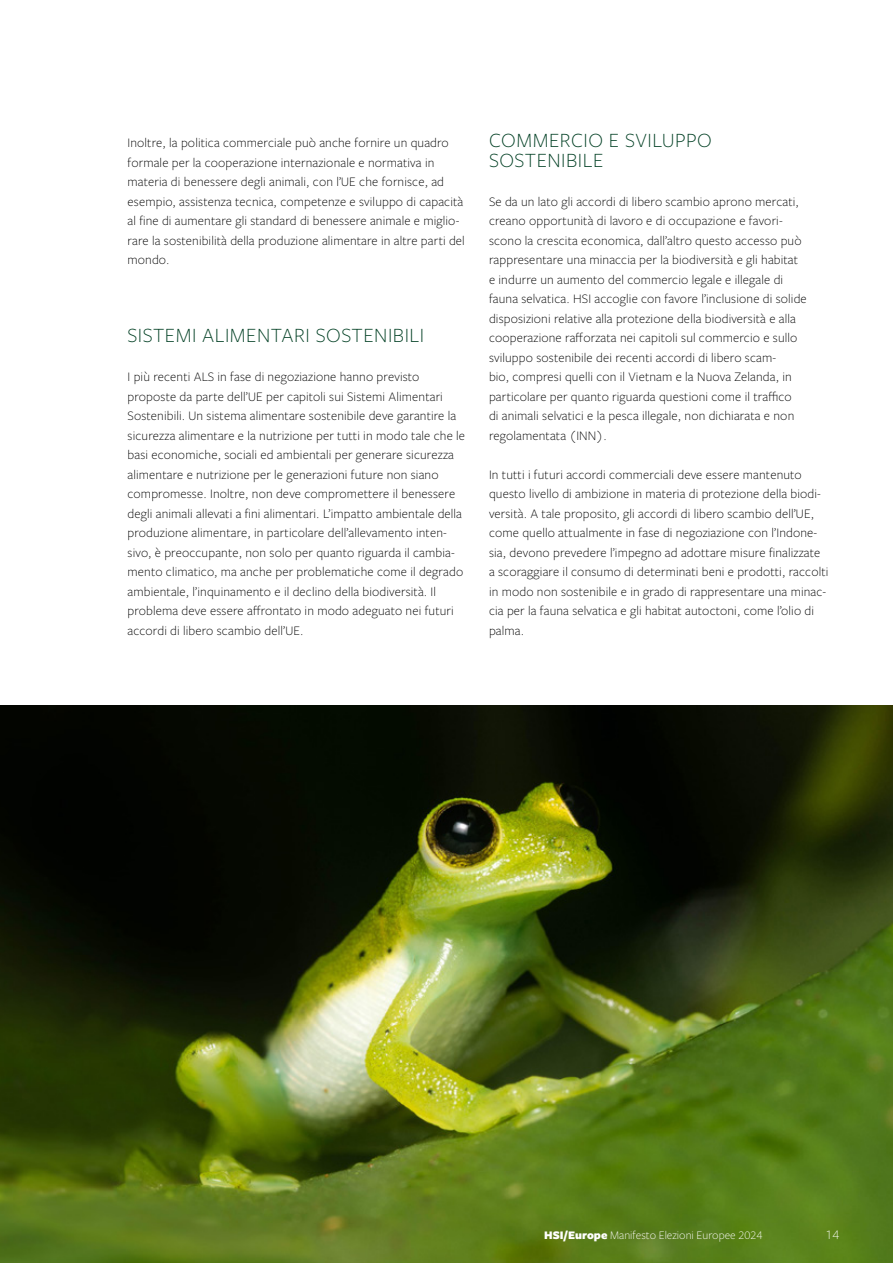
<style>
.page{position:relative;width:893px;height:1263px;background:#fff}
.page>*{position:absolute;margin:0;border:0;box-sizing:border-box;transform-origin:0 0}
.t1{font:300 21px/19.5px "Freight Sans Pro";letter-spacing:.025em;color:#003f23}
.t2{font:300 13.5px/19.5px "Freight Sans Pro";letter-spacing:.01em;color:#000}
.t3{font:300 13.5px "Freight Sans Pro";color:#fff}
.t4{font:300 12px "Freight Sans Pro";color:#fff}
.s1{font-weight:900}
</style>
<div class="page">
<img style="left:0;top:706px;width:893px;height:557px">
<p class="t2" style="left:128px;top:132px;width:339px">Inoltre, la politica commerciale può anche fornire un quadro formale per la cooperazione internazionale e normativa in materia di benessere degli animali, con l’UE che fornisce, ad esempio, assistenza tecnica, competenze e sviluppo di capacità al fine di aumentare gli standard di benessere animale e miglio&shy;rare la sostenibilità della produzione alimentare in altre parti del mondo.</p>
<h1 class="t1" style="left:128px;top:325px;width:298px">SISTEMI ALIMENTARI SOSTENIBILI</h1>
<p class="t2" style="left:128px;top:366px;width:339px">I più recenti ALS in fase di negoziazione hanno previsto proposte da parte dell’UE per capitoli sui Sistemi Alimentari Sostenibili. Un sistema alimentare sostenibile deve garantire la sicurezza alimentare e la nutrizione per tutti in modo tale che le basi economiche, sociali ed ambientali per generare sicurezza alimentare e nutrizione per le generazioni future non siano compromesse. Inoltre, non deve compromettere il benessere degli animali allevati a fini alimentari. L’impatto ambientale della produzione alimentare, in particolare dell’allevamento inten&shy;sivo, è preoccupante, non solo per quanto riguarda il cambia&shy;mento climatico, ma anche per problematiche come il degrado ambientale, l’inquinamento e il declino della biodiversità. Il problema deve essere affrontato in modo adeguato nei futuri accordi di libero scambio dell’UE.</p>
<h1 class="t1" style="left:489px;top:130px;width:224px">COMMERCIO E SVILUPPO<br>SOSTENIBILE</h1>
<p class="t2" style="left:489px;top:191px;width:319px">Se da un lato gli accordi di libero scambio aprono mercati, creano opportunità di lavoro e di occupazione e favori&shy;scono la crescita economica, dall’altro questo accesso può rappresentare una minaccia per la biodiversità e gli habitat e indurre un aumento del commercio legale e illegale di fauna selvatica. HSI accoglie con favore l’inclusione di solide disposizioni relative alla protezione della biodiversità e alla cooperazione rafforzata nei capitoli sul commercio e sullo sviluppo sostenibile dei recenti accordi di libero scam-<br>bio, compresi quelli con il Vietnam e la Nuova Zelanda, in particolare per quanto riguarda questioni come il traffico<br>di animali selvatici e la pesca illegale, non dichiarata e non regolamentata (INN).</p>
<p class="t2" style="left:489px;top:464px;width:341px">In tutti i futuri accordi commerciali deve essere mantenuto questo livello di ambizione in materia di protezione della biodi&shy;versità. A tale proposito, gli accordi di libero scambio dell’UE, come quello attualmente in fase di negoziazione con l’Indone&shy;sia, devono prevedere l’impegno ad adottare misure finalizzate a scoraggiare il consumo di determinati beni e prodotti, raccolti in modo non sostenibile e in grado di rappresentare una minac&shy;cia per la fauna selvatica e gli habitat autoctoni, come l’olio di palma.</p>
<p class="t4" style="left:544px;top:1227px;width:220px"><span class="s1">HSI/Europe</span> Manifesto Elezioni Europee 2024</p>
<p class="t3" style="left:826px;top:1226px;width:15px">14</p>
</div>
